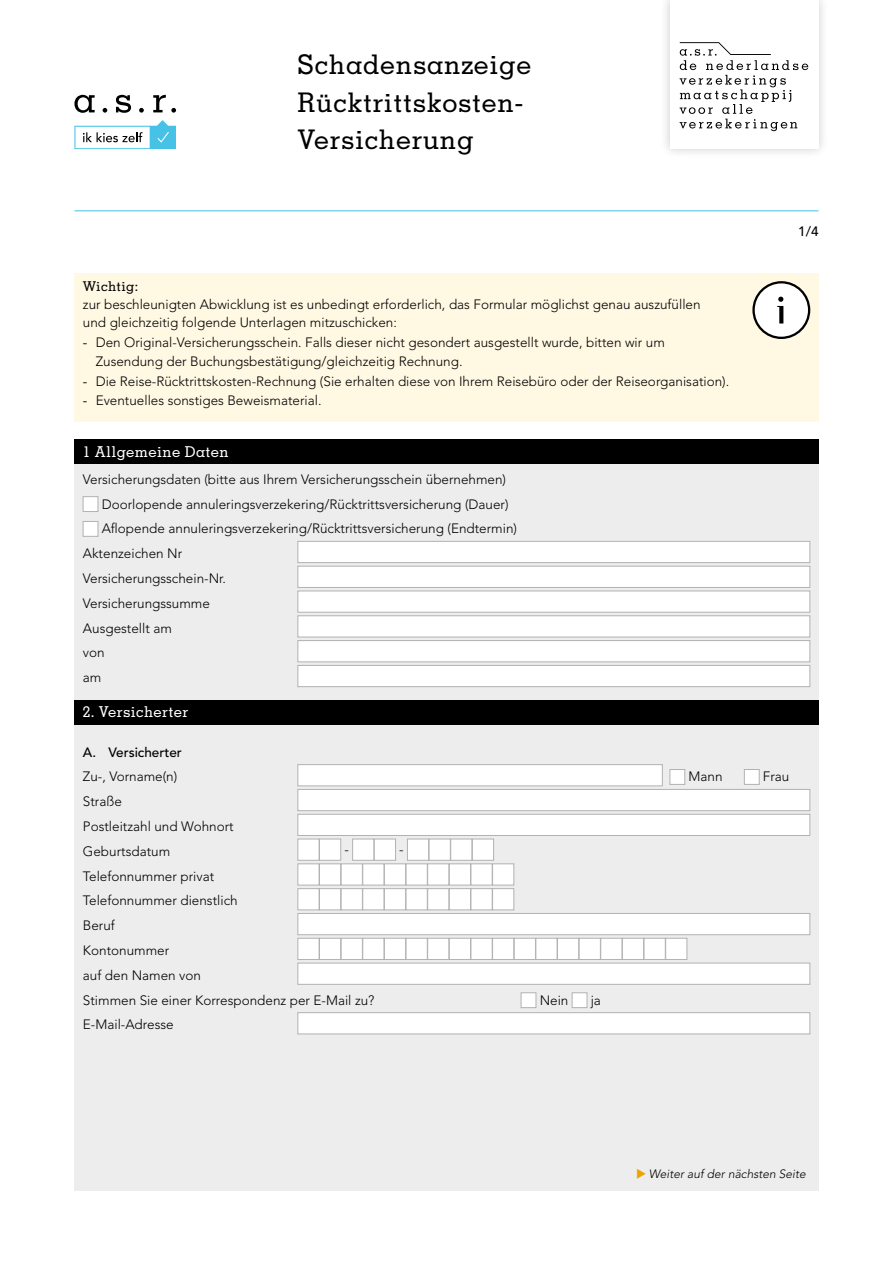
<style>
.page{position:relative;width:893px;height:1263px;background:#fff}
.page>*{position:absolute;margin:0;border:0;box-sizing:border-box;transform-origin:0 0}
.t1{font:500 27px/37.2px "Memphis LT Std";letter-spacing:.025em;color:#000}
.t2{font:500 15px "Memphis LT Std";letter-spacing:.025em;color:#fff}
.t3{font:300 13.5px/24.8px "Avenir LT Std";color:#000}
.t4{font:500 13.5px "Avenir LT Std";color:#000}
.t5{font:500 13.5px "Memphis LT Std";letter-spacing:.025em;color:#000}
.t6{font:italic 300 12px "Avenir LT Std";color:#000}
.s1{font-weight:400}
</style>
<div class="page">
<hr style="left:74px;top:211px;width:745px;height:1px;background:#46c2e6">
<div style="left:660px;top:0;width:169px;height:159px;background:#000;opacity:.2"></div>
<div style="left:670px;top:0;width:149px;height:148px;background:#fff"></div>
<svg style="left:680px;top:42px;width:128px;height:89px"></svg>
<svg style="left:116px;top:95px;width:15px;height:18px"></svg>
<svg style="left:74px;top:95px;width:21px;height:18px"></svg>
<svg style="left:103px;top:108px;width:4px;height:5px"></svg>
<svg style="left:139px;top:108px;width:5px;height:5px"></svg>
<svg style="left:153px;top:95px;width:23px;height:18px"></svg>
<svg style="left:74px;top:120px;width:102px;height:29px"></svg>
<div style="left:74px;top:273px;width:745px;height:149px;background:#fff8e3"></div>
<svg style="left:752px;top:281px;width:58px;height:58px"></svg>
<div style="left:74px;top:446px;width:745px;height:745px;background:#ededed"></div>
<div style="left:74px;top:440px;width:745px;height:24px;background:#000"></div>
<div style="left:74px;top:700px;width:745px;height:25px;background:#000"></div>
<div style="left:83px;top:496px;width:15px;height:16px;background:#fff;border:1px solid #b3b2b2"></div>
<div style="left:83px;top:521px;width:15px;height:15px;background:#fff;border:1px solid #b3b2b2"></div>
<div style="left:298px;top:541px;width:512px;height:22px;background:#fff;border:1px solid #b3b2b2"></div>
<div style="left:298px;top:566px;width:512px;height:22px;background:#fff;border:1px solid #b3b2b2"></div>
<div style="left:298px;top:591px;width:512px;height:21px;background:#fff;border:1px solid #b3b2b2"></div>
<div style="left:298px;top:616px;width:512px;height:21px;background:#fff;border:1px solid #b3b2b2"></div>
<div style="left:298px;top:640px;width:512px;height:22px;background:#fff;border:1px solid #b3b2b2"></div>
<div style="left:298px;top:665px;width:512px;height:22px;background:#fff;border:1px solid #b3b2b2"></div>
<div style="left:298px;top:764px;width:364px;height:22px;background:#fff;border:1px solid #b3b2b2"></div>
<div style="left:670px;top:769px;width:15px;height:15px;background:#fff;border:1px solid #b3b2b2"></div>
<div style="left:744px;top:769px;width:15px;height:15px;background:#fff;border:1px solid #b3b2b2"></div>
<div style="left:298px;top:789px;width:512px;height:22px;background:#fff;border:1px solid #b3b2b2"></div>
<div style="left:298px;top:814px;width:512px;height:22px;background:#fff;border:1px solid #b3b2b2"></div>
<div style="left:298px;top:839px;width:21px;height:21px;background:#fff;border:1px solid #b3b2b2"></div>
<div style="left:319px;top:839px;width:22px;height:21px;background:#fff;border:1px solid #b3b2b2"></div>
<div style="left:352px;top:839px;width:22px;height:21px;background:#fff;border:1px solid #b3b2b2"></div>
<div style="left:374px;top:839px;width:22px;height:21px;background:#fff;border:1px solid #b3b2b2"></div>
<div style="left:407px;top:839px;width:22px;height:21px;background:#fff;border:1px solid #b3b2b2"></div>
<div style="left:429px;top:839px;width:21px;height:21px;background:#fff;border:1px solid #b3b2b2"></div>
<div style="left:450px;top:839px;width:22px;height:21px;background:#fff;border:1px solid #b3b2b2"></div>
<div style="left:472px;top:839px;width:22px;height:21px;background:#fff;border:1px solid #b3b2b2"></div>
<div style="left:298px;top:864px;width:21px;height:21px;background:#fff;border:1px solid #b3b2b2"></div>
<div style="left:319px;top:864px;width:22px;height:21px;background:#fff;border:1px solid #b3b2b2"></div>
<div style="left:341px;top:864px;width:22px;height:21px;background:#fff;border:1px solid #b3b2b2"></div>
<div style="left:363px;top:864px;width:21px;height:21px;background:#fff;border:1px solid #b3b2b2"></div>
<div style="left:384px;top:864px;width:22px;height:21px;background:#fff;border:1px solid #b3b2b2"></div>
<div style="left:406px;top:864px;width:21px;height:21px;background:#fff;border:1px solid #b3b2b2"></div>
<div style="left:427px;top:864px;width:22px;height:21px;background:#fff;border:1px solid #b3b2b2"></div>
<div style="left:449px;top:864px;width:22px;height:21px;background:#fff;border:1px solid #b3b2b2"></div>
<div style="left:471px;top:864px;width:21px;height:21px;background:#fff;border:1px solid #b3b2b2"></div>
<div style="left:492px;top:864px;width:22px;height:21px;background:#fff;border:1px solid #b3b2b2"></div>
<div style="left:298px;top:888px;width:21px;height:22px;background:#fff;border:1px solid #b3b2b2"></div>
<div style="left:319px;top:888px;width:22px;height:22px;background:#fff;border:1px solid #b3b2b2"></div>
<div style="left:341px;top:888px;width:22px;height:22px;background:#fff;border:1px solid #b3b2b2"></div>
<div style="left:363px;top:888px;width:21px;height:22px;background:#fff;border:1px solid #b3b2b2"></div>
<div style="left:384px;top:888px;width:22px;height:22px;background:#fff;border:1px solid #b3b2b2"></div>
<div style="left:406px;top:888px;width:21px;height:22px;background:#fff;border:1px solid #b3b2b2"></div>
<div style="left:427px;top:888px;width:22px;height:22px;background:#fff;border:1px solid #b3b2b2"></div>
<div style="left:449px;top:888px;width:22px;height:22px;background:#fff;border:1px solid #b3b2b2"></div>
<div style="left:471px;top:888px;width:21px;height:22px;background:#fff;border:1px solid #b3b2b2"></div>
<div style="left:492px;top:888px;width:22px;height:22px;background:#fff;border:1px solid #b3b2b2"></div>
<div style="left:298px;top:913px;width:512px;height:22px;background:#fff;border:1px solid #b3b2b2"></div>
<div style="left:298px;top:938px;width:21px;height:22px;background:#fff;border:1px solid #b3b2b2"></div>
<div style="left:319px;top:938px;width:22px;height:22px;background:#fff;border:1px solid #b3b2b2"></div>
<div style="left:341px;top:938px;width:22px;height:22px;background:#fff;border:1px solid #b3b2b2"></div>
<div style="left:363px;top:938px;width:21px;height:22px;background:#fff;border:1px solid #b3b2b2"></div>
<div style="left:384px;top:938px;width:22px;height:22px;background:#fff;border:1px solid #b3b2b2"></div>
<div style="left:406px;top:938px;width:21px;height:22px;background:#fff;border:1px solid #b3b2b2"></div>
<div style="left:427px;top:938px;width:22px;height:22px;background:#fff;border:1px solid #b3b2b2"></div>
<div style="left:449px;top:938px;width:22px;height:22px;background:#fff;border:1px solid #b3b2b2"></div>
<div style="left:471px;top:938px;width:21px;height:22px;background:#fff;border:1px solid #b3b2b2"></div>
<div style="left:492px;top:938px;width:22px;height:22px;background:#fff;border:1px solid #b3b2b2"></div>
<div style="left:514px;top:938px;width:22px;height:22px;background:#fff;border:1px solid #b3b2b2"></div>
<div style="left:536px;top:938px;width:21px;height:22px;background:#fff;border:1px solid #b3b2b2"></div>
<div style="left:557px;top:938px;width:22px;height:22px;background:#fff;border:1px solid #b3b2b2"></div>
<div style="left:579px;top:938px;width:22px;height:22px;background:#fff;border:1px solid #b3b2b2"></div>
<div style="left:601px;top:938px;width:21px;height:22px;background:#fff;border:1px solid #b3b2b2"></div>
<div style="left:622px;top:938px;width:22px;height:22px;background:#fff;border:1px solid #b3b2b2"></div>
<div style="left:644px;top:938px;width:21px;height:22px;background:#fff;border:1px solid #b3b2b2"></div>
<div style="left:665px;top:938px;width:22px;height:22px;background:#fff;border:1px solid #b3b2b2"></div>
<div style="left:298px;top:963px;width:512px;height:21px;background:#fff;border:1px solid #b3b2b2"></div>
<div style="left:521px;top:992px;width:15px;height:16px;background:#fff;border:1px solid #b3b2b2"></div>
<div style="left:572px;top:992px;width:15px;height:16px;background:#fff;border:1px solid #b3b2b2"></div>
<div style="left:298px;top:1012px;width:512px;height:22px;background:#fff;border:1px solid #b3b2b2"></div>
<h1 class="t1" style="left:298px;top:46px;width:235px">Schadensanzeige<br>Rücktrittskosten-<br>Versicherung</h1>
<p class="t4" style="left:798px;top:223px;width:22px">1/4</p>
<p class="t5" style="left:83px;top:278px;width:57px">Wichtig:</p>
<p class="t3" style="left:83px;top:295px;width:619px;line-height:18px">zur beschleunigten Abwicklung ist es unbedingt erforderlich, das Formular möglichst genau auszufüllen und gleichzeitig folgende Unterlagen mitzuschicken:</p>
<p class="t3" style="left:96px;top:332px;width:571px;line-height:19.5px;text-indent:-13px"><span class="s1">-</span> Den Original-Versicherungsschein. Falls dieser nicht gesondert ausgestellt wurde, bitten wir um<br>Zusendung der Buchungsbestätigung/gleichzeitig Rechnung.</p>
<p class="t3" style="left:83px;top:369px;width:648px"><span class="s1">-</span> Die Reise-Rücktrittskosten-Rechnung (Sie erhalten diese von Ihrem Reisebüro oder der Reiseorganisation).</p>
<p class="t3" style="left:83px;top:388px;width:240px"><span class="s1">-</span> Eventuelles sonstiges Beweismaterial.</p>
<p class="t2" style="left:83px;top:442px;width:147px">1 Allgemeine Daten</p>
<p class="t3" style="left:83px;top:467px;width:425px">Versicherungsdaten (bitte aus Ihrem Versicherungsschein übernehmen)</p>
<p class="t3" style="left:102px;top:491px;width:408px">Doorlopende annuleringsverzekering/Rücktrittsversicherung (Dauer)</p>
<p class="t3" style="left:102px;top:516px;width:417px">Aflopende annuleringsverzekering/Rücktrittsversicherung (Endtermin)</p>
<p class="t3" style="left:83px;top:541px;width:101px">Aktenzeichen Nr</p>
<p class="t3" style="left:83px;top:566px;width:145px">Versicherungsschein-Nr.</p>
<p class="t3" style="left:83px;top:591px;width:129px">Versicherungssumme</p>
<p class="t3" style="left:83px;top:616px;width:91px">Ausgestellt am</p>
<p class="t3" style="left:83px;top:640px;width:23px">von</p>
<p class="t3" style="left:83px;top:665px;width:20px">am</p>
<p class="t2" style="left:83px;top:702px;width:107px">2. Versicherter</p>
<p class="t4" style="left:83px;top:744px;width:101px">A. Versicherter</p>
<p class="t3" style="left:83px;top:764px;width:96px">Zu-, Vorname(n)</p>
<p class="t3" style="left:688px;top:764px;width:36px">Mann</p>
<p class="t3" style="left:763px;top:764px;width:28px">Frau</p>
<p class="t3" style="left:83px;top:789px;width:152px">Straße<br>Postleitzahl und Wohnort<br>Geburtsdatum</p>
<p class="t3" style="left:344px;top:836px;width:6px">-</p>
<p class="t3" style="left:399px;top:836px;width:6px">-</p>
<p class="t3" style="left:83px;top:864px;width:293px">Telefonnummer privat<br>Telefonnummer dienstlich<br>Beruf<br>Kontonummer<br>auf den Namen von<br>Stimmen Sie einer Korrespondenz per E-Mail zu?</p>
<p class="t3" style="left:540px;top:988px;width:30px">Nein</p>
<p class="t3" style="left:591px;top:988px;width:12px">ja</p>
<p class="t3" style="left:83px;top:1012px;width:92px">E-Mail-Adresse</p>
<p class="t6" style="left:649px;top:1167px;width:158px">Weiter auf der nächsten Seite</p>
</div>
